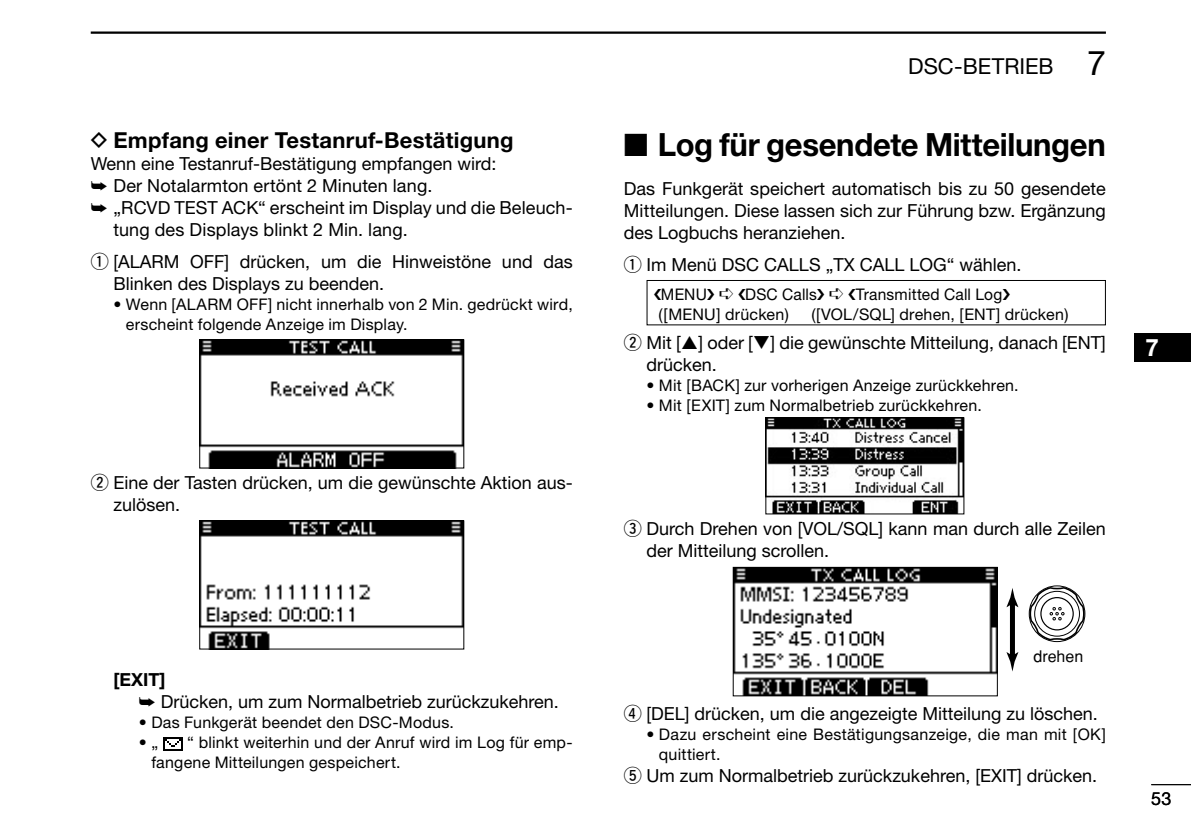
<style>
.page{position:relative;width:1191px;height:840px;background:#fff}
.page>*{position:absolute;margin:0;border:0;box-sizing:border-box;transform-origin:0 0}
.t1{font:700 32px "Helvetica Neue";letter-spacing:-.01em;color:#000}
.t2{font:700 24px "Helvetica Neue";color:#fff}
.t3{font:700 22px "Helvetica Neue";letter-spacing:.01em;color:#000}
.t4{font:22px "Helvetica Neue";color:#000}
.t5{font:18px/22px "Helvetica Neue";color:#000}
.t6{font:16px/20px "Helvetica Neue";letter-spacing:.015em;color:#000}
.t7{font:16px "Helvetica";color:#000}
.s1{font-family:"Icom Product Font";font-weight:400}
.s2{font-family:"Ftg Hround"}
.s3{font-weight:700}
.s4{font-size:34px}
</style>
<div class="page">
<hr style="left:1151px;top:783px;width:40px;height:1px;background:#000">
<hr style="left:91px;top:31px;width:1015px;height:3px;background:#000">
<div style="left:1134px;top:333px;width:57px;height:28px;background:#000"></div>
<img style="left:201px;top:341px;width:261px;height:125px">
<div style="left:199px;top:339px;width:265px;height:129px;border:1px solid #000"></div>
<img style="left:201px;top:522px;width:261px;height:125px">
<div style="left:199px;top:520px;width:265px;height:129px;border:1px solid #000"></div>
<svg style="left:163px;top:737px;width:19px;height:13px"></svg>
<div style="left:646px;top:280px;width:460px;height:45px;border:1px solid #000"></div>
<img style="left:767px;top:419px;width:195px;height:93px">
<div style="left:765px;top:417px;width:199px;height:97px;border:1px solid #000"></div>
<img style="left:734px;top:568px;width:261px;height:126px">
<div style="left:732px;top:566px;width:265px;height:130px;border:1px solid #000"></div>
<div style="left:1010px;top:601px;width:5px;height:55px;background:#000"></div>
<svg style="left:1006px;top:651px;width:12px;height:20px"></svg>
<svg style="left:1006px;top:588px;width:12px;height:19px"></svg>
<svg style="left:1028px;top:585px;width:57px;height:56px"></svg>
<p class="t3" style="left:91px;top:126px;width:424px"><span class="s1">D</span> Empfang einer Testanruf-Bestätigung</p>
<p class="t5" style="left:91px;top:152px;width:407px">Wenn eine Testanruf-Bestätigung empfangen wird:</p>
<p class="t5" style="left:91px;top:174px;width:343px">➥ Der Notalarmton ertönt 2 Minuten lang.</p>
<p class="t5" style="left:91px;top:196px;width:483px">➥ „RCVD TEST ACK“ erscheint im Display und die Beleuch-</p>
<p class="t5" style="left:113px;top:218px;width:296px">tung des Displays blinkt 2 Min. lang.</p>
<p class="t5" style="left:113px;top:250px;width:461px;text-indent:-23px"><span class="s2">Q</span> [ALARM OFF] drücken, um die Hinweistöne und das<br>Blinken des Displays zu beenden.</p>
<p class="t6" style="left:126px;top:294px;width:448px;text-indent:-12px">• Wenn [ALARM OFF] nicht innerhalb von 2 Min. gedrückt wird, erscheint folgende Anzeige im Display.</p>
<p class="t5" style="left:113px;top:471px;width:461px;text-indent:-23px"><span class="s2">W</span> Eine der Tasten drücken, um die gewünschte Aktion aus&shy;zulösen.</p>
<p class="t5" style="left:139px;top:668px;width:421px;text-indent:-26px"><span class="s3">[EXIT]<br></span>➥ Drücken, um zum Normalbetrieb zurückzukehren.</p>
<p class="t6" style="left:139px;top:712px;width:316px">• Das Funkgerät beendet den DSC-Modus.</p>
<p class="t6" style="left:139px;top:732px;width:21px">• „</p>
<p class="t6" style="left:151px;top:732px;width:423px;text-indent:36px">“ blinkt weiterhin und der Anruf wird im Log für emp&shy;fangene Mitteilungen gespeichert.</p>
<p class="t4" style="left:908px;top:53px;width:199px">DSC-BETRIEB <span class="s4">7</span></p>
<h1 class="t1" style="left:624px;top:124px;width:483px">■ Log für gesendete Mitteilungen</h1>
<p class="t5" style="left:624px;top:177px;width:483px;text-align:justify">Das Funkgerät speichert automatisch bis zu 50 gesendete Mitteilungen. Diese lassen sich zur Führung bzw. Ergänzung des Logbuchs heranziehen.</p>
<p class="t5" style="left:624px;top:253px;width:399px"><span class="s2">Q</span> Im Menü DSC CALLS „TX CALL LOG“ wählen.</p>
<p class="t6" style="left:654px;top:284px;width:358px">❮MENU❯ ➪ ❮DSC Calls❯ ➪ ❮Transmitted Call Log❯ ([MENU] drücken)</p>
<p class="t6" style="left:811px;top:304px;width:259px">([VOL/SQL] drehen, [ENT] drücken)</p>
<p class="t5" style="left:646px;top:331px;width:461px;text-indent:-23px"><span class="s2">W</span> Mit [ ] oder [❑] die gewünschte Mitteilung, danach [ENT] drücken.</p>
<p class="t6" style="left:646px;top:374px;width:374px">• Mit [BACK] zur vorherigen Anzeige zurückkehren.</p>
<p class="t6" style="left:646px;top:394px;width:337px">• Mit [EXIT] zum Normalbetrieb zurückkehren.</p>
<h2 class="t2" style="left:1145px;top:332px;width:15px">7</h2>
<p class="t5" style="left:646px;top:516px;width:461px;text-indent:-23px"><span class="s2">E</span> Durch Drehen von [VOL/SQL] kann man durch alle Zeilen der Mitteilung scrollen.</p>
<p class="t7" style="left:1033px;top:646px;width:51px">drehen</p>
<p class="t5" style="left:624px;top:702px;width:475px"><span class="s2">R</span> [DEL] drücken, um die angezeigte Mitteilung zu löschen.</p>
<p class="t6" style="left:659px;top:723px;width:448px;text-indent:-12px">• Dazu erscheint eine Bestätigungsanzeige, die man mit [OK] quittiert.</p>
<p class="t5" style="left:624px;top:764px;width:475px"><span class="s2">T</span> Um zum Normalbetrieb zurückzukehren, [EXIT] drücken.</p>
<p class="t5" style="left:1151px;top:786px;width:22px">53</p>
</div>
